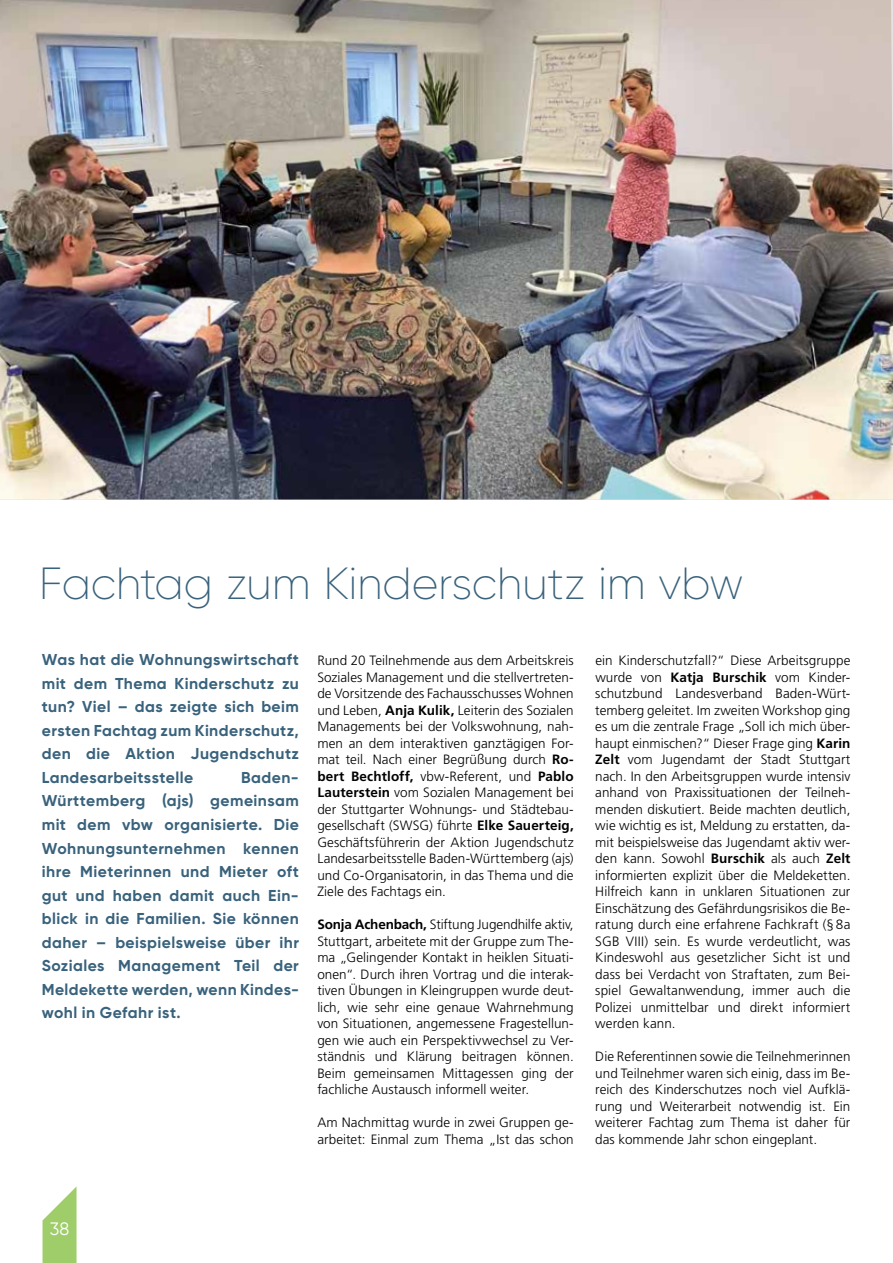
<style>
.page{position:relative;width:893px;height:1263px;background:#fff}
.page>*{position:absolute;margin:0;border:0;box-sizing:border-box;transform-origin:0 0}
.t1{font:200 45px "Gilroy";letter-spacing:-.01em;color:#39627c}
.t2{font:18px "Gilroy";color:#fff}
.t3{font:700 15.75px/23.5px "Gilroy";letter-spacing:.025em;color:#39627c;text-align:justify}
.t4{font:300 13.5px/16.5px "Frutiger";letter-spacing:.005em;color:#000;text-align:justify}
.s1{font-weight:700}
</style>
<div class="page">
<img style="left:0;top:0;width:893px;height:500px">
<svg style="left:43px;top:1186px;width:34px;height:77px"></svg>
<h1 class="t1" style="left:39px;top:556px;width:706px">Fachtag zum Kinderschutz im vbw</h1>
<p class="t3" style="left:42px;top:648px;width:259px">Was hat die Wohnungswirtschaft mit dem Thema Kinderschutz zu tun? Viel – das zeigte sich beim ersten Fachtag zum Kinderschutz, den die Aktion Jugendschutz Landesarbeitsstelle</p>
<p class="t3" style="left:42px;top:765px;width:259px;text-indent:199px">Baden-Württemberg (ajs) gemeinsam mit dem vbw organisierte. Die Wohnungsunternehmen kennen ihre Mieterinnen und Mieter oft gut und haben damit auch Ein&shy;blick in die Familien. Sie können daher – beispielsweise über ihr Soziales Management Teil der Meldekette werden, wenn Kindes&shy;wohl in Gefahr ist.</p>
<p class="t4" style="left:317px;top:652px;width:258px">Rund 20 Teilnehmende aus dem Arbeitskreis Soziales Management und die stellvertreten&shy;de Vorsitzende des Fachausschusses Wohnen und Leben, <span class="s1">Anja Kulik,</span> Leiterin des Sozialen Managements bei der Volkswohnung, nah&shy;men an dem interaktiven ganztägigen For&shy;mat teil. Nach einer Begrüßung durch <span class="s1">Ro&shy;bert Bechtloff,</span> vbw-Referent, und <span class="s1">Pablo Lauterstein</span> vom Sozialen Management bei der Stuttgarter Wohnungs- und Städtebau&shy;gesellschaft (SWSG) führte <span class="s1">Elke Sauerteig, </span>Geschäftsführerin der Aktion Jugendschutz Landesarbeitsstelle Baden-Württemberg (ajs) und Co-Organisatorin, in das Thema und die Ziele des Fachtags ein.</p>
<p class="t4" style="left:317px;top:916px;width:258px"><span class="s1">Sonja Achenbach,</span> Stiftung Jugendhilfe aktiv, Stuttgart, arbeitete mit der Gruppe zum The&shy;ma „Gelingender Kontakt in heiklen Situati&shy;onen“. Durch ihren Vortrag und die interak&shy;tiven Übungen in Kleingruppen wurde deut&shy;lich, wie sehr eine genaue Wahrnehmung von Situationen, angemessene Fragestellun&shy;gen wie auch ein Perspektivwechsel zu Ver&shy;ständnis und Klärung beitragen können.<br>Beim gemeinsamen Mittagessen ging der fachliche Austausch informell weiter.</p>
<p class="t4" style="left:317px;top:1114px;width:258px">Am Nachmittag wurde in zwei Gruppen ge&shy;arbeitet: Einmal zum Thema „Ist das schon</p>
<p class="t4" style="left:595px;top:652px;width:257px">ein Kinderschutzfall?“ Diese Arbeitsgruppe wurde von <span class="s1">Katja Burschik</span> vom Kinder&shy;schutzbund Landesverband Baden-Würt&shy;temberg geleitet. Im zweiten Workshop ging es um die zentrale Frage „Soll ich mich über&shy;haupt einmischen?“ Dieser Frage ging <span class="s1">Karin Zelt</span> vom Jugendamt der Stadt Stuttgart nach. In den Arbeitsgruppen wurde intensiv anhand von Praxissituationen der Teilneh&shy;menden diskutiert. Beide machten deutlich, wie wichtig es ist, Meldung zu erstatten, da&shy;mit beispielsweise das Jugendamt aktiv wer&shy;den kann. Sowohl <span class="s1">Burschik</span> als auch <span class="s1">Zelt </span>informierten explizit über die Meldeketten.<br>Hilfreich kann in unklaren Situationen zur Einschätzung des Gefährdungsrisikos die Be&shy;ratung durch eine erfahrene Fachkraft (§8a SGB VIII) sein. Es wurde verdeutlicht, was Kindeswohl aus gesetzlicher Sicht ist und dass bei Verdacht von Straftaten, zum Bei&shy;spiel Gewaltanwendung, immer auch die Polizei unmittelbar und direkt informiert werden kann.</p>
<p class="t4" style="left:595px;top:1048px;width:257px">Die Referentinnen sowie die Teilnehmerinnen und Teilnehmer waren sich einig, dass im Be&shy;reich des Kinderschutzes noch viel Aufklä&shy;rung und Weiterarbeit notwendig ist. Ein weiterer Fachtag zum Thema ist daher für das kommende Jahr schon eingeplant.</p>
<h2 class="t2" style="left:50px;top:1217px;width:21px">38</h2>
</div>
